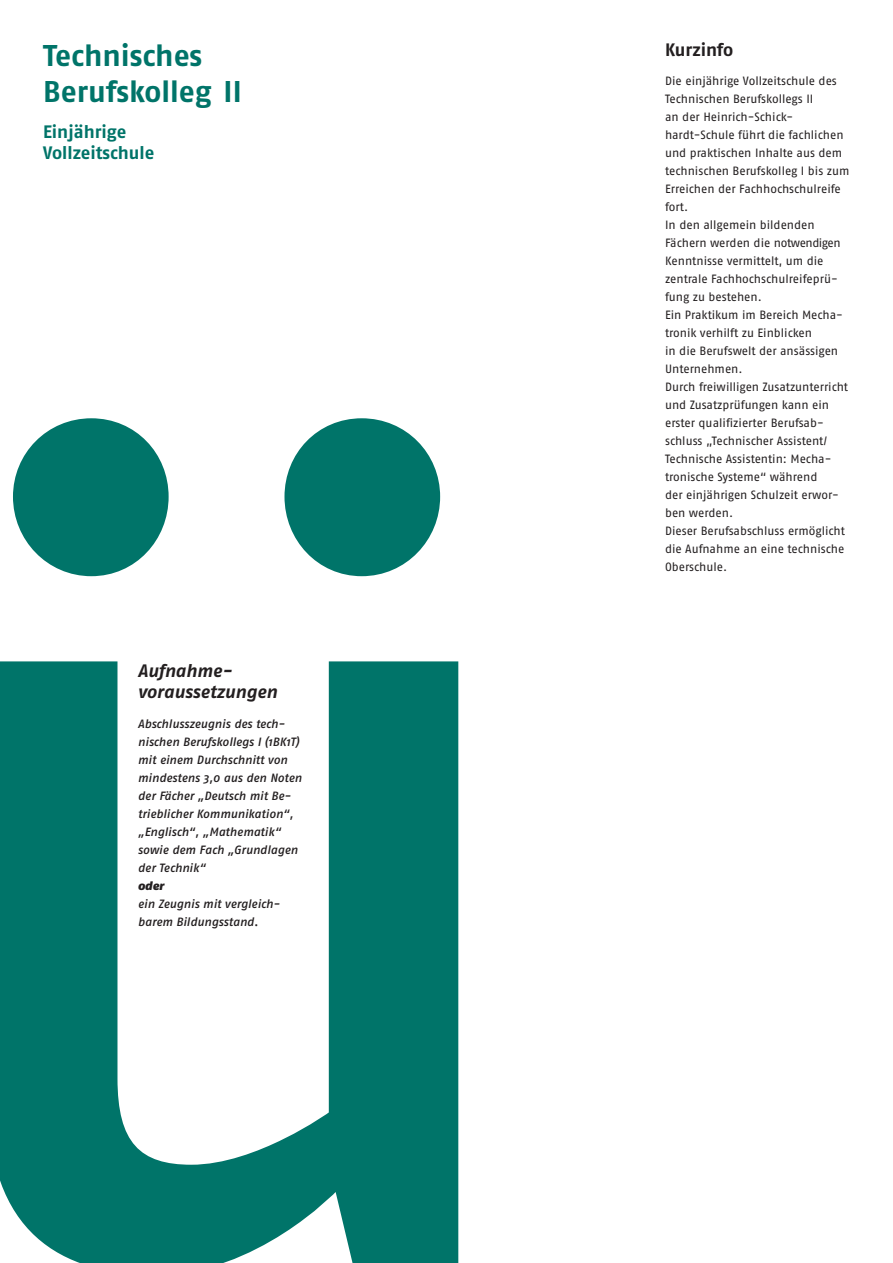
<style>
.page{position:relative;width:893px;height:1263px;background:#fff}
.page>*{position:absolute;margin:0;border:0;box-sizing:border-box;transform-origin:0 0}
.t1{font:700 30px/36px "Fago No";letter-spacing:-.005em;color:#007469}
.t2{font:700 18px/21px "Fago No";color:#007469}
.t3{font:italic 700 18px "Fago No";letter-spacing:-.005em;color:#231f20}
.t4{font:italic 700 18px "Fago No";letter-spacing:-.005em;color:#231f20}
.t5{font:700 18px "Fago No";letter-spacing:-.005em;color:#231f20}
.t6{font:12px/18px "Fago No";letter-spacing:-.005em;color:#231f20}
.t7{font:italic 12px/18px "Fago No Med";letter-spacing:-.005em;color:#231f20}
.t8{font:italic 900 12px "Fago No";color:#231f20}
</style>
<div class="page">
<svg style="left:0;top:418px;width:458px;height:845px;fill:#007469"></svg>
<h1 class="t1" style="left:43px;top:40px;width:200px">Technisches<br>Berufskolleg II</h1>
<h2 class="t2" style="left:43px;top:122px;width:113px">Einjährige<br>Vollzeitschule</h2>
<h2 class="t4" style="left:138px;top:664px;width:95px">Aufnahme-</h2>
<h2 class="t3" style="left:138px;top:685px;width:141px">voraussetzungen</h2>
<p class="t7" style="left:138px;top:715px;width:165px">Abschlusszeugnis des tech&shy;nischen Berufskollegs I (1BK1T) mit einem Durchschnitt von mindestens 3,0 aus den Noten der Fächer „Deutsch mit Be&shy;trieblicher Kommunikation“, „Englisch“, „Mathematik“ sowie dem Fach „Grundlagen der Technik“</p>
<p class="t8" style="left:138px;top:881px;width:28px">oder</p>
<p class="t7" style="left:138px;top:895px;width:143px">ein Zeugnis mit vergleich&shy;barem Bildungsstand.</p>
<h2 class="t5" style="left:665px;top:43px;width:70px">Kurzinfo</h2>
<p class="t6" style="left:665px;top:73px;width:186px">Die einjährige Vollzeitschule des<br>Technischen Berufskollegs II<br>an der Heinrich-Schick&shy;hardt-Schule führt die fachlichen und praktischen Inhalte aus dem technischen Berufskolleg I bis zum<br>Erreichen der Fachhochschulreife fort.<br>In den allgemein bildenden<br>Fächern werden die notwendigen<br>Kenntnisse vermittelt, um die zentrale Fachhochschulreifeprü&shy;fung zu bestehen.<br>Ein Praktikum im Bereich Mecha&shy;tronik verhilft zu Einblicken<br>in die Berufswelt der ansässigen<br>Unternehmen.<br>Durch freiwilligen Zusatzunterricht und Zusatzprüfungen kann ein erster qualifizierter Berufsab&shy;schluss „Technischer Assistent/<br>Technische Assistentin: Mecha&shy;tronische Systeme“ während<br>der einjährigen Schulzeit erwor&shy;ben werden.<br>Dieser Berufsabschluss ermöglicht die Aufnahme an eine technische<br>Oberschule.</p>
</div>
